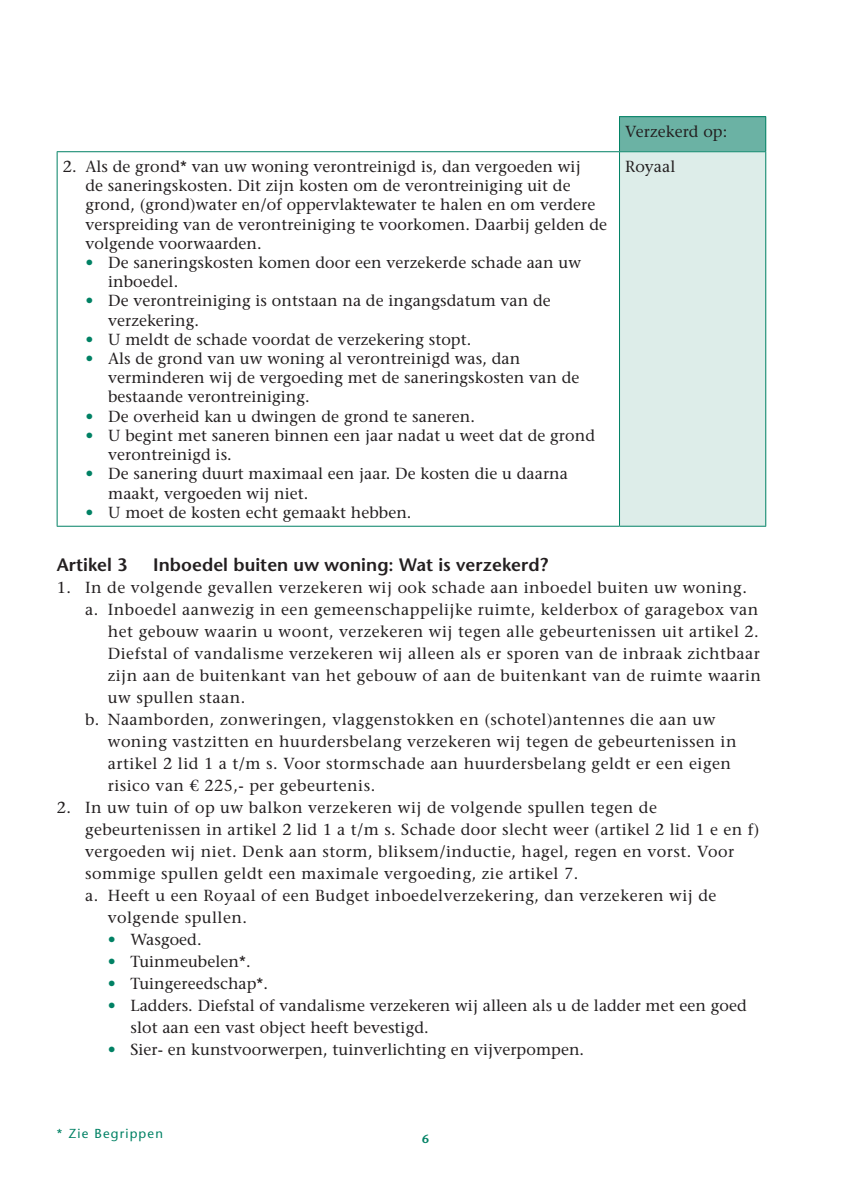
<style>
.page{position:relative;width:851px;height:1191px;background:#fff}
.page>*{position:absolute;margin:0;border:0;box-sizing:border-box;transform-origin:0 0}
.t1{font:600 18px "Stone Sans Std";letter-spacing:.005em;color:#231f20}
.t2{font:500 16px/19.2px "Stone Serif Std";letter-spacing:.005em;color:#231f20}
.t3{font:500 16px "Stone Serif Std";letter-spacing:.03em;color:#231f20}
.t4{font:500 16px "Stone Serif Std";letter-spacing:.025em;color:#231f20}
.t5{font:500 13px "Stone Sans Std";letter-spacing:.09em;color:#008164}
.t6{font:600 12px "Stone Sans Std";color:#008164}
.s1{color:#008164}
</style>
<div class="page">
<div style="left:619px;top:117px;width:146px;height:35px;background:#6bb2a4"></div>
<div style="left:619px;top:152px;width:146px;height:374px;background:#ddede9"></div>
<hr style="left:619px;top:117px;width:1px;height:34px;background:#008164">
<hr style="left:765px;top:117px;width:1px;height:34px;background:#008164">
<hr style="left:57px;top:152px;width:1px;height:374px;background:#008164">
<hr style="left:619px;top:152px;width:1px;height:374px;background:#008164">
<hr style="left:765px;top:152px;width:1px;height:374px;background:#008164">
<hr style="left:57px;top:151px;width:562px;height:1px;background:#008164">
<hr style="left:619px;top:151px;width:147px;height:1px;background:#008164">
<hr style="left:57px;top:526px;width:562px;height:1px;background:#008164">
<hr style="left:619px;top:526px;width:147px;height:1px;background:#008164">
<hr style="left:619px;top:116px;width:147px;height:1px;background:#008164">
<p class="t2" style="left:85px;top:157px;width:523px;text-indent:-23px">2. Als de grond* van uw woning verontreinigd is, dan vergoeden wij<br>de saneringskosten. Dit zijn kosten om de verontreiniging uit de grond, (grond)water en/of oppervlaktewater te halen en om verdere verspreiding van de verontreiniging te voorkomen. Daarbij gelden de volgende voorwaarden.</p>
<p class="t2" style="left:108px;top:253px;width:474px;text-indent:-23px"><span class="s1">•</span> De saneringskosten komen door een verzekerde schade aan uw inboedel.</p>
<p class="t2" style="left:108px;top:291px;width:444px;text-indent:-23px"><span class="s1">•</span> De verontreiniging is ontstaan na de ingangsdatum van de verzekering.</p>
<p class="t2" style="left:85px;top:330px;width:387px"><span class="s1">•</span> U meldt de schade voordat de verzekering stopt.</p>
<p class="t2" style="left:108px;top:349px;width:472px;text-indent:-23px"><span class="s1">•</span> Als de grond van uw woning al verontreinigd was, dan verminderen wij de vergoeding met de saneringskosten van de bestaande verontreiniging.</p>
<p class="t2" style="left:85px;top:406px;width:391px"><span class="s1">•</span> De overheid kan u dwingen de grond te saneren.</p>
<p class="t2" style="left:108px;top:426px;width:488px;text-indent:-23px"><span class="s1">•</span> U begint met saneren binnen een jaar nadat u weet dat de grond verontreinigd is.</p>
<p class="t2" style="left:108px;top:464px;width:461px;text-indent:-23px"><span class="s1">•</span> De sanering duurt maximaal een jaar. De kosten die u daarna maakt, vergoeden wij niet.</p>
<p class="t2" style="left:85px;top:502px;width:327px"><span class="s1">•</span> U moet de kosten echt gemaakt hebben.</p>
<p class="t2" style="left:625px;top:122px;width:104px">Verzekerd op:</p>
<p class="t2" style="left:625px;top:157px;width:52px">Royaal</p>
<p class="t1" style="left:57px;top:553px;width:72px">Artikel 3</p>
<p class="t1" style="left:153px;top:553px;width:396px">Inboedel buiten uw woning: Wat is verzekerd?</p>
<p class="t3" style="left:57px;top:577px;width:691px">1. In de volgende gevallen verzekeren wij ook schade aan inboedel buiten uw woning.</p>
<p class="t3" style="left:85px;top:599px;width:674px">a. Inboedel aanwezig in een gemeenschappelijke ruimte, kelderbox of garagebox van</p>
<p class="t3" style="left:108px;top:621px;width:652px">het gebouw waarin u woont, verzekeren wij tegen alle gebeurtenissen uit artikel 2.</p>
<p class="t3" style="left:108px;top:643px;width:653px">Diefstal of vandalisme verzekeren wij alleen als er sporen van de inbraak zichtbaar</p>
<p class="t3" style="left:108px;top:665px;width:654px">zijn aan de buitenkant van het gebouw of aan de buitenkant van de ruimte waarin</p>
<p class="t3" style="left:108px;top:687px;width:139px">uw spullen staan.</p>
<p class="t3" style="left:85px;top:709px;width:632px">b. Naamborden, zonweringen, vlaggenstokken en (schotel)antennes die aan uw</p>
<p class="t3" style="left:108px;top:731px;width:630px">woning vastzitten en huurdersbelang verzekeren wij tegen de gebeurtenissen in</p>
<p class="t3" style="left:108px;top:753px;width:624px">artikel 2 lid 1 a t/m s. Voor stormschade aan huurdersbelang geldt er een eigen</p>
<p class="t3" style="left:108px;top:775px;width:269px">risico van € 225,- per gebeurtenis.</p>
<p class="t3" style="left:57px;top:797px;width:601px">2. In uw tuin of op uw balkon verzekeren wij de volgende spullen tegen de</p>
<p class="t4" style="left:85px;top:819px;width:675px">gebeurtenissen in artikel 2 lid 1 a t/m s. Schade door slecht weer (artikel 2 lid 1 e en f)</p>
<p class="t3" style="left:85px;top:841px;width:650px">vergoeden wij niet. Denk aan storm, bliksem/inductie, hagel, regen en vorst. Voor</p>
<p class="t3" style="left:85px;top:863px;width:494px">sommige spullen geldt een maximale vergoeding, zie artikel 7.</p>
<p class="t3" style="left:85px;top:885px;width:632px">a. Heeft u een Royaal of een Budget inboedelverzekering, dan verzekeren wij de</p>
<p class="t3" style="left:108px;top:907px;width:141px">volgende spullen.</p>
<p class="t2" style="left:108px;top:929px;width:95px"><span class="s1">•</span> Wasgoed.</p>
<p class="t2" style="left:108px;top:951px;width:144px"><span class="s1">•</span> Tuinmeubelen*.</p>
<p class="t2" style="left:108px;top:973px;width:162px"><span class="s1">•</span> Tuingereedschap*.</p>
<p class="t2" style="left:130px;top:994px;width:617px;line-height:22px;text-indent:-23px"><span class="s1">•</span> Ladders. Diefstal of vandalisme verzekeren wij alleen als u de ladder met een goed slot aan een vast object heeft bevestigd.</p>
<p class="t2" style="left:108px;top:1039px;width:478px"><span class="s1">•</span> Sier- en kunstvoorwerpen, tuinverlichting en vijverpompen.</p>
<p class="t5" style="left:57px;top:1125px;width:108px">* Zie Begrippen</p>
<p class="t6" style="left:422px;top:1131px;width:8px">6</p>
</div>
